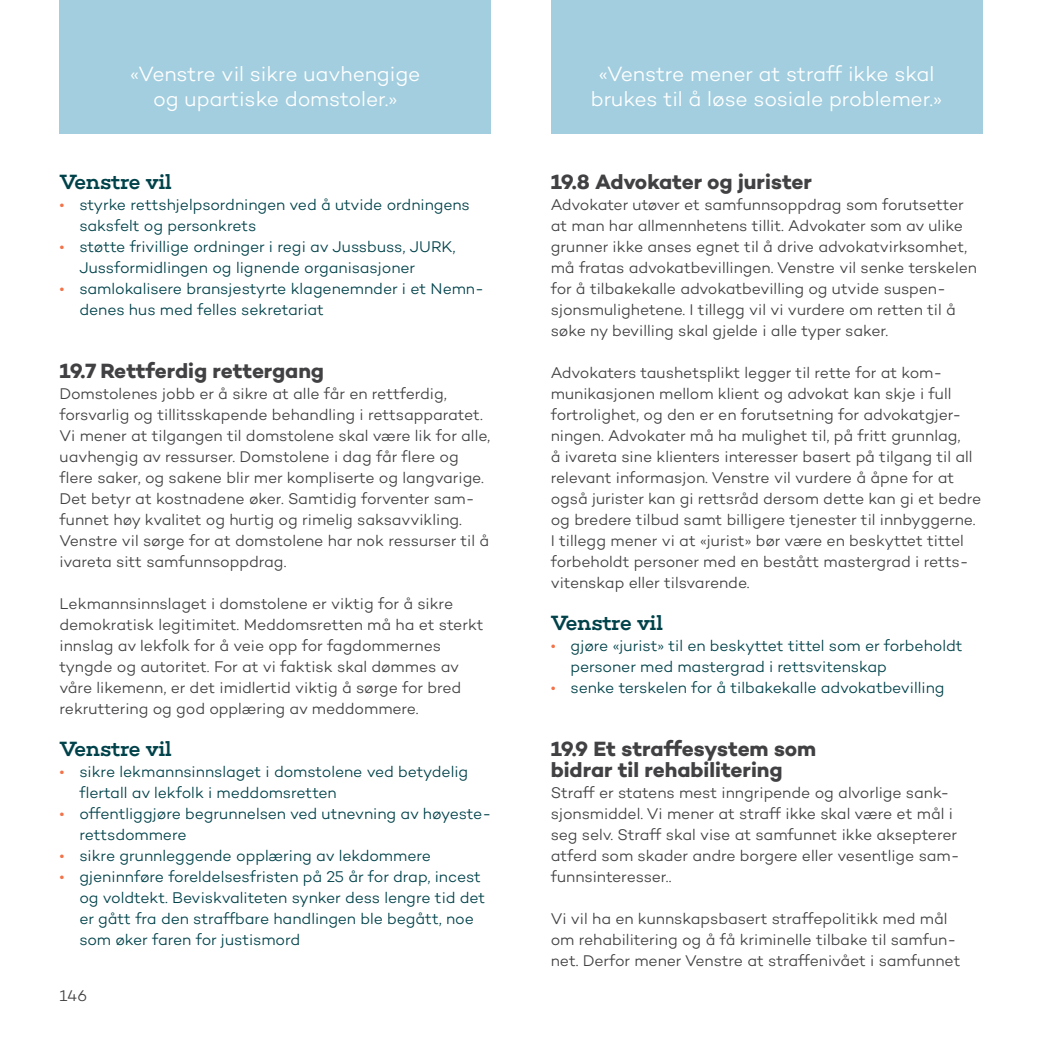
<style>
.page{position:relative;width:1042px;height:1042px;background:#fff}
.page>*{position:absolute;margin:0;border:0;box-sizing:border-box;transform-origin:0 0}
.t1{font:300 21px/24.5px "Campton";letter-spacing:-.005em;color:#fff;text-align:center}
.t2{font:700 21px/21px "Campton";letter-spacing:-.01em;color:#414042}
.t3{font:500 21px "Choplin";letter-spacing:-.02em;color:#00424a}
.t4{font:300 15.75px/21px "Campton";letter-spacing:-.005em;color:#414042}
.t5{font:300 15.75px/21px "Campton";letter-spacing:-.005em;color:#00424a}
.s1{color:#f37248}
</style>
<div class="page">
<div style="left:60px;top:0;width:431px;height:134px;background:#a2cedf"></div>
<div style="left:551px;top:0;width:431px;height:134px;background:#a2cedf"></div>
<h1 class="t1" style="left:130px;top:62px;width:292px">«Venstre vil sikre uavhengige og upartiske domstoler.»</h1>
<h1 class="t1" style="left:591px;top:62px;width:353px">«Venstre mener at straff ikke skal brukes til å løse sosiale problemer.»</h1>
<h1 class="t3" style="left:60px;top:170px;width:114px">Venstre vil</h1>
<p class="t5" style="left:79px;top:194px;width:392px;text-indent:-20px"><span class="s1">•</span> styrke rettshjelpsordningen ved å utvide ordningens saksfelt og personkrets</p>
<p class="t5" style="left:79px;top:236px;width:378px;text-indent:-20px"><span class="s1">•</span> støtte frivillige ordninger i regi av Jussbuss, JURK,<br>Jussformidlingen og lignende organisasjoner</p>
<p class="t5" style="left:79px;top:278px;width:406px;text-indent:-20px"><span class="s1">•</span> samlokalisere bransjestyrte klagenemnder i et Nemn&shy;denes hus med felles sekretariat</p>
<h1 class="t2" style="left:60px;top:360px;width:266px">19.7 Rettferdig rettergang</h1>
<p class="t4" style="left:60px;top:383px;width:432px">Domstolenes jobb er å sikre at alle får en rettferdig, forsvarlig og tillitsskapende behandling i rettsapparatet.<br>Vi mener at tilgangen til domstolene skal være lik for alle, uavhengig av ressurser. Domstolene i dag får flere og flere saker, og sakene blir mer kompliserte og langvarige.<br>Det betyr at kostnadene øker. Samtidig forventer sam&shy;funnet høy kvalitet og hurtig og rimelig saksavvikling.<br>Venstre vil sørge for at domstolene har nok ressurser til å ivareta sitt samfunnsoppdrag.</p>
<p class="t4" style="left:60px;top:593px;width:425px">Lekmannsinnslaget i domstolene er viktig for å sikre demokratisk legitimitet. Meddomsretten må ha et sterkt innslag av lekfolk for å veie opp for fagdommernes tyngde og autoritet. For at vi faktisk skal dømmes av våre likemenn, er det imidlertid viktig å sørge for bred rekruttering og god opplæring av meddommere.</p>
<h1 class="t3" style="left:60px;top:737px;width:114px">Venstre vil</h1>
<p class="t5" style="left:79px;top:761px;width:390px;text-indent:-20px"><span class="s1">•</span> sikre lekmannsinnslaget i domstolene ved betydelig flertall av lekfolk i meddomsretten</p>
<p class="t5" style="left:79px;top:803px;width:410px;text-indent:-20px"><span class="s1">•</span> offentliggjøre begrunnelsen ved utnevning av høyeste&shy;rettsdommere</p>
<p class="t5" style="left:60px;top:845px;width:373px"><span class="s1">•</span> sikre grunnleggende opplæring av lekdommere</p>
<p class="t5" style="left:79px;top:866px;width:407px;text-indent:-20px"><span class="s1">•</span> gjeninnføre foreldelsesfristen på 25 år for drap, incest og voldtekt. Beviskvaliteten synker dess lengre tid det er gått fra den straffbare handlingen ble begått, noe som øker faren for justismord</p>
<p class="t4" style="left:60px;top:985px;width:29px">146</p>
<h1 class="t2" style="left:551px;top:171px;width:263px">19.8 Advokater og jurister</h1>
<p class="t4" style="left:551px;top:194px;width:428px">Advokater utøver et samfunnsoppdrag som forutsetter at man har allmennhetens tillit. Advokater som av ulike grunner ikke anses egnet til å drive advokatvirksomhet, må fratas advokatbevillingen. Venstre vil senke terskelen for å tilbakekalle advokatbevilling og utvide suspen&shy;sjonsmulighetene. I tillegg vil vi vurdere om retten til å søke ny bevilling skal gjelde i alle typer saker.</p>
<p class="t4" style="left:551px;top:362px;width:432px">Advokaters taushetsplikt legger til rette for at kom&shy;munikasjonen mellom klient og advokat kan skje i full fortrolighet, og den er en forutsetning for advokatgjer&shy;ningen. Advokater må ha mulighet til, på fritt grunnlag,<br>å ivareta sine klienters interesser basert på tilgang til all relevant informasjon. Venstre vil vurdere å åpne for at også jurister kan gi rettsråd dersom dette kan gi et bedre og bredere tilbud samt billigere tjenester til innbyggerne.<br>I tillegg mener vi at «jurist» bør være en beskyttet tittel forbeholdt personer med en bestått mastergrad i retts&shy;vitenskap eller tilsvarende.</p>
<h1 class="t3" style="left:551px;top:611px;width:114px">Venstre vil</h1>
<p class="t5" style="left:570px;top:635px;width:393px;text-indent:-20px"><span class="s1">•</span> gjøre «jurist» til en beskyttet tittel som er forbeholdt personer med mastergrad i rettsvitenskap</p>
<p class="t5" style="left:551px;top:677px;width:395px"><span class="s1">•</span> senke terskelen for å tilbakekalle advokatbevilling</p>
<h1 class="t2" style="left:551px;top:738px;width:267px">19.9 Et straffesystem som bidrar til rehabilitering</h1>
<p class="t4" style="left:551px;top:782px;width:410px">Straff er statens mest inngripende og alvorlige sank&shy;sjonsmiddel. Vi mener at straff ikke skal være et mål i seg selv. Straff skal vise at samfunnet ikke aksepterer atferd som skader andre borgere eller vesentlige sam&shy;funnsinteresser..</p>
<p class="t4" style="left:551px;top:908px;width:411px">Vi vil ha en kunnskapsbasert straffepolitikk med mål om rehabilitering og å få kriminelle tilbake til samfun&shy;net. Derfor mener Venstre at straffenivået i samfunnet</p>
</div>
